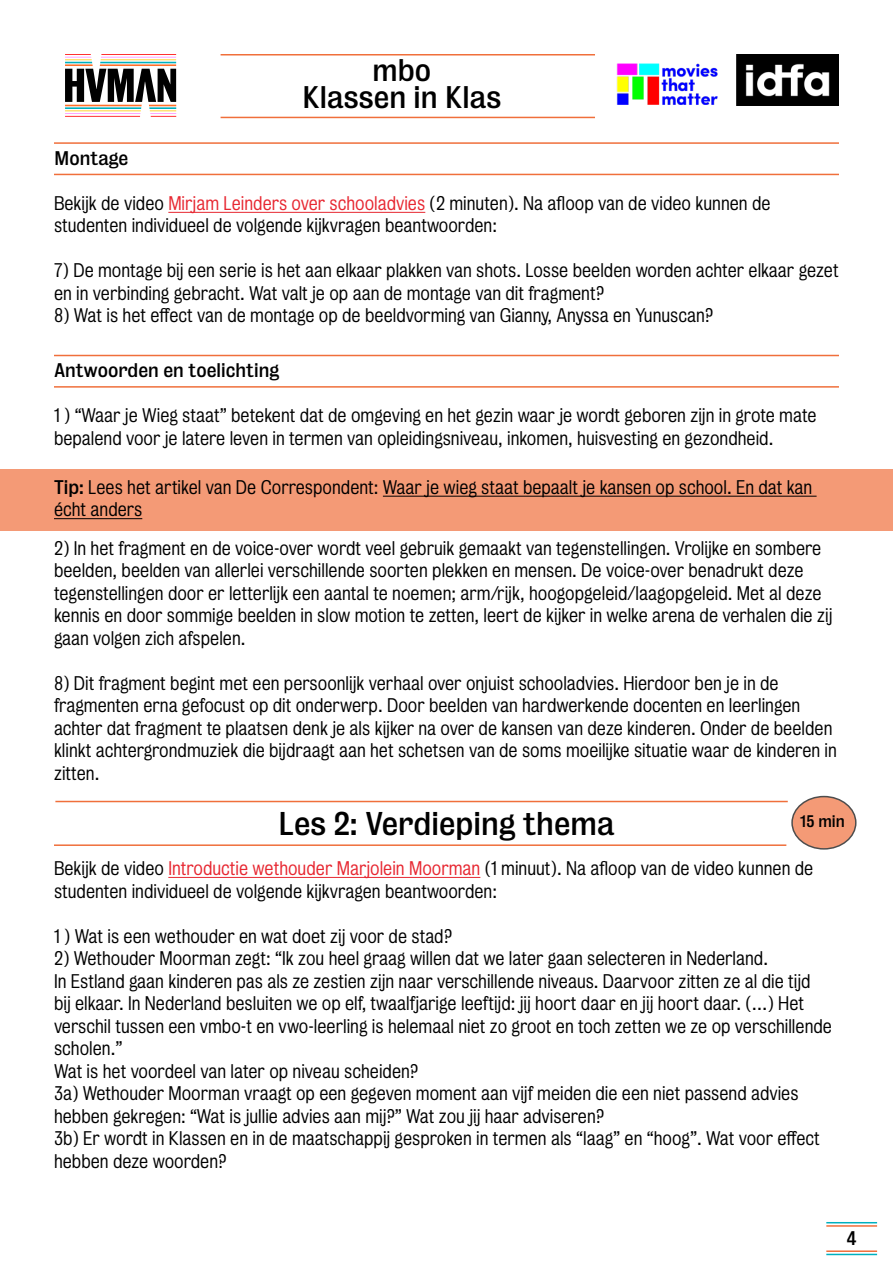
<style>
.page{position:relative;width:893px;height:1263px;background:#fff}
.page>*{position:absolute;margin:0;border:0;box-sizing:border-box;transform-origin:0 0}
.t1{font:30px "Bureau Grot";color:#000}
.t2{font:28.5px/27px "Bureau Grot";color:#000;text-align:center}
.t3{font:300 18px/22.5px "Bureau Grot";color:#000}
.t4{font:18px "Bureau Grot";color:#000}
.t5{font:15.3px "Bureau Grot";color:#000}
.s1{color:#e72731}
.s2{font-weight:400}
</style>
<div class="page">
<hr style="left:826px;top:1225px;width:51px;height:2px;background:#f06f3b">
<hr style="left:826px;top:1254px;width:51px;height:1px;background:#00b0bf">
<hr style="left:826px;top:1222px;width:51px;height:1px;background:#00b0bf">
<hr style="left:826px;top:1250px;width:51px;height:2px;background:#f06f3b">
<hr style="left:101px;top:59px;width:75px;height:1px;background:#ffc800">
<hr style="left:100px;top:62px;width:76px;height:1px;background:#00b0bf">
<hr style="left:65px;top:64px;width:28px;height:2px;background:#ff6e28">
<hr style="left:100px;top:64px;width:76px;height:2px;background:#ff6e28">
<svg style="left:101px;top:57px;width:75px;height:1px"></svg>
<hr style="left:101px;top:54px;width:75px;height:1px;background:#f00">
<svg style="left:65px;top:54px;width:27px;height:9px"></svg>
<svg style="left:65px;top:69px;width:111px;height:48px"></svg>
<img style="left:736px;top:55px;width:103px;height:51px">
<img style="left:616px;top:63px;width:102px;height:42px">
<hr style="left:221px;top:54px;width:374px;height:2px;background:#f06f3b">
<hr style="left:221px;top:117px;width:374px;height:1px;background:#f06f3b">
<hr style="left:168px;top:212px;width:257px;height:1px;background:#e72731">
<hr style="left:54px;top:142px;width:785px;height:2px;background:#f06f3b">
<hr style="left:54px;top:174px;width:785px;height:1px;background:#f06f3b">
<hr style="left:54px;top:355px;width:785px;height:1px;background:#f06f3b">
<hr style="left:54px;top:386px;width:785px;height:2px;background:#f06f3b">
<div style="left:0;top:470px;width:893px;height:61px;background:#f49a76"></div>
<hr style="left:383px;top:496px;width:434px;height:1px;background:#000">
<hr style="left:54px;top:518px;width:88px;height:1px;background:#000">
<hr style="left:168px;top:877px;width:312px;height:1px;background:#e72731">
<hr style="left:55px;top:801px;width:733px;height:1px;background:#f06f3b">
<hr style="left:54px;top:844px;width:732px;height:2px;background:#f06f3b">
<div style="left:792px;top:796px;width:64px;height:53px;background:#f49a76;border-radius:50%"></div>
<div style="left:791px;top:796px;width:65px;height:54px;border:2px solid #000;border-radius:50%"></div>
<h2 class="t2" style="left:302px;top:56px;width:201px">mbo<br>Klassen in Klas</h2>
<p class="t4" style="left:54px;top:147px;width:76px">Montage</p>
<p class="t3" style="left:54px;top:192px;width:718px">Bekijk de video <span class="s1">Mirjam Leinders over schooladvies</span> (2 minuten). Na afloop van de video kunnen de studenten individueel de volgende kijkvragen beantwoorden:</p>
<p class="t3" style="left:54px;top:260px;width:786px">7) De montage bij een serie is het aan elkaar plakken van shots. Losse beelden worden achter elkaar gezet en in verbinding gebracht. Wat valt je op aan de montage van dit fragment?</p>
<p class="t3" style="left:54px;top:305px;width:661px">8) Wat is het effect van de montage op de beeldvorming van Gianny, Anyssa en Yunuscan?</p>
<p class="t4" style="left:54px;top:360px;width:227px">Antwoorden en toelichting</p>
<p class="t3" style="left:54px;top:404px;width:764px">1 ) “Waar je Wieg staat” betekent dat de omgeving en het gezin waar je wordt geboren zijn in grote mate bepalend voor je latere leven in termen van opleidingsniveau, inkomen, huisvesting en gezondheid.</p>
<p class="t3" style="left:54px;top:476px;width:760px"><span class="s2">Tip:</span> Lees het artikel van De Correspondent: Waar je wieg staat bepaalt je kansen op school. En dat kan écht anders</p>
<p class="t3" style="left:54px;top:537px;width:780px">2) In het fragment en de voice-over wordt veel gebruik gemaakt van tegenstellingen. Vrolijke en sombere beelden, beelden van allerlei verschillende soorten plekken en mensen. De voice-over benadrukt deze tegenstellingen door er letterlijk een aantal te noemen; arm/rijk, hoogopgeleid/laagopgeleid. Met al deze kennis en door sommige beelden in slow motion te zetten, leert de kijker in welke arena de verhalen die zij gaan volgen zich afspelen.</p>
<p class="t3" style="left:54px;top:672px;width:784px">8) Dit fragment begint met een persoonlijk verhaal over onjuist schooladvies. Hierdoor ben je in de fragmenten erna gefocust op dit onderwerp. Door beelden van hardwerkende docenten en leerlingen achter dat fragment te plaatsen denk je als kijker na over de kansen van deze kinderen. Onder de beelden klinkt achtergrondmuziek die bijdraagt aan het schetsen van de soms moeilijke situatie waar de kinderen in zitten.</p>
<h1 class="t1" style="left:278px;top:806px;width:338px">Les 2: Verdieping thema</h1>
<p class="t5" style="left:800px;top:812px;width:46px">15 min</p>
<p class="t3" style="left:54px;top:857px;width:761px">Bekijk de video <span class="s1">Introductie wethouder Marjolein Moorman</span> (1 minuut). Na afloop van de video kunnen de studenten individueel de volgende kijkvragen beantwoorden:</p>
<p class="t3" style="left:54px;top:925px;width:399px">1 ) Wat is een wethouder en wat doet zij voor de stad?</p>
<p class="t3" style="left:54px;top:947px;width:779px">2) Wethouder Moorman zegt: “Ik zou heel graag willen dat we later gaan selecteren in Nederland.<br>In Estland gaan kinderen pas als ze zestien zijn naar verschillende niveaus. Daarvoor zitten ze al die tijd<br>bij elkaar. In Nederland besluiten we op elf, twaalfjarige leeftijd: jij hoort daar en jij hoort daar. (…) Het verschil tussen een vmbo-t en vwo-leerling is helemaal niet zo groot en toch zetten we ze op verschillende scholen.”<br>Wat is het voordeel van later op niveau scheiden?<br>3a) Wethouder Moorman vraagt op een gegeven moment aan vijf meiden die een niet passend advies hebben gekregen: “Wat is jullie advies aan mij?” Wat zou jij haar adviseren?<br>3b) Er wordt in Klassen en in de maatschappij gesproken in termen als “laag” en “hoog”. Wat voor effect hebben deze woorden?</p>
<p class="t4" style="left:847px;top:1228px;width:11px">4</p>
</div>
